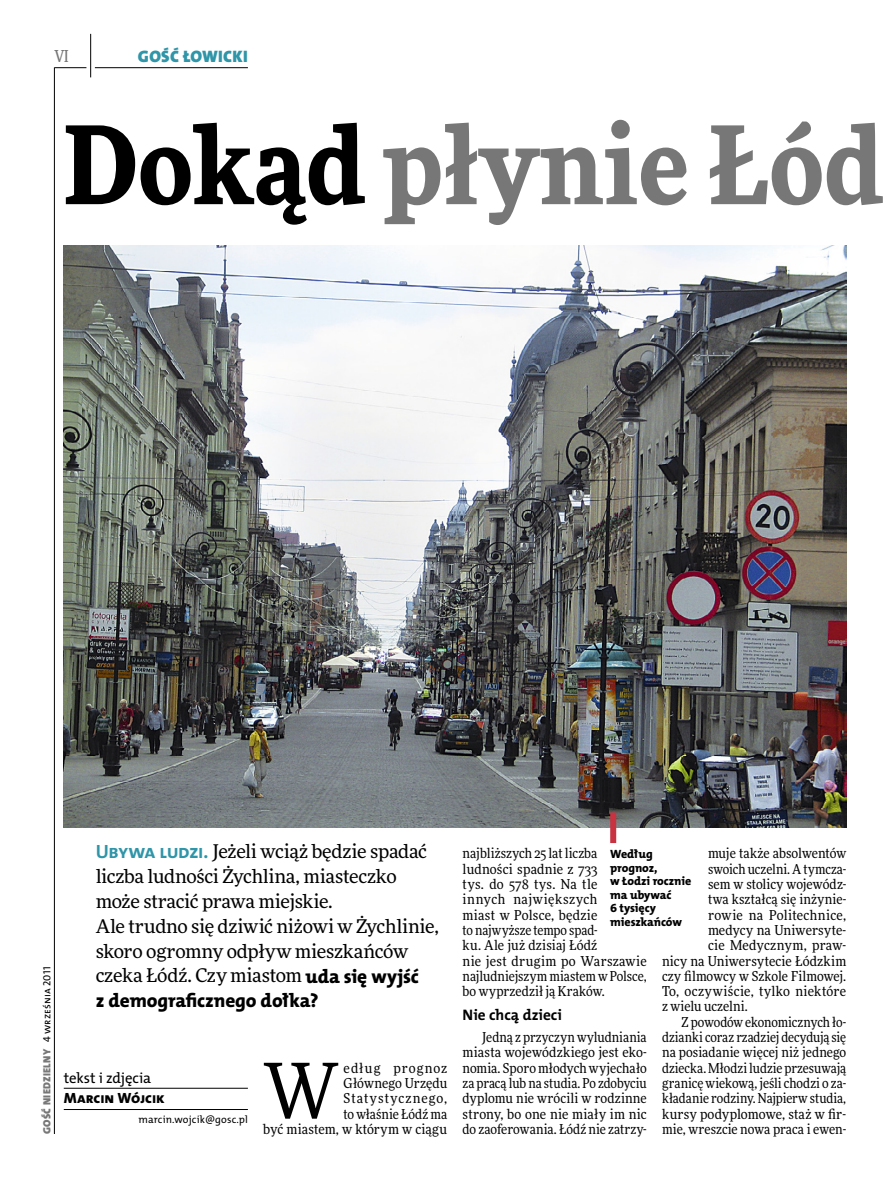
<style>
.page{position:relative;width:893px;height:1191px;background:#fff}
.page>*{position:absolute;margin:0;border:0;box-sizing:border-box;transform-origin:0 0}
.t1{font:900 108px "Freeday Narrow";letter-spacing:.005em;color:#777778}
.t2{font:76.95px "Freeday Narrow News";color:#000}
.t3{font:19.35px "The Mix HP8 Ex Bld";letter-spacing:-.005em;color:#000}
.t4{font:18.9px/24.9px "Freeday News";letter-spacing:-.015em;color:#000}
.t5{font:16.65px "The Mix HP9 Blk";letter-spacing:.02em;color:#2f95a8}
.t6{font:500 16.5px "Freeday Narrow";color:#777778;scale:.9 1}
.t7{font:15.3px "The Mix HP7 Bld";color:#000}
.t8{font:14.85px "The Mix HP5 Plain";letter-spacing:-.015em;color:#000}
.t9{font:14.85px "The Mix HP8 Ex Bld";color:#000}
.t10{font:13.65px/15.3px "Freeday Narrow News";letter-spacing:.005em;color:#000;text-align:right}
.t11{font:13.65px "Freeday Narrow News";letter-spacing:.025em;color:#000}
.t12{font:12px/13.5px "The Mix HP8 Ex Bld";letter-spacing:-.005em;color:#000}
.t13{font:10.5px "The Mix HP9 Blk";letter-spacing:.025em;color:#777778}
.t14{font:10.5px "The Mix HP5 Plain";letter-spacing:.005em;color:#000}
.s1{color:#000}
.s2{font-family:"The Mix HP5 Plain";color:#000}
.s3{font-family:"The Mix HP7 Bld";font-size:19.35px;color:#2f95a8}
.s4{font-family:"The Mix HP8 Ex Bld";font-size:19.35px}
</style>
<div class="page">
<hr style="left:54px;top:67px;width:1px;height:1067px;background:#000">
<hr style="left:90px;top:34px;width:1px;height:43px;background:#000">
<hr style="left:54px;top:67px;width:32px;height:1px;background:#000">
<hr style="left:95px;top:67px;width:153px;height:1px;background:#000">
<img style="left:64px;top:246px;width:782px;height:581px">
<hr style="left:64px;top:1088px;width:184px;height:1px;background:#000">
<hr style="left:64px;top:1109px;width:184px;height:1px;background:#000">
<div style="left:610px;top:812px;width:6px;height:31px;background:#c93241"></div>
<p class="t6" style="left:54px;top:46px;width:17px">VI</p>
<p class="t5" style="left:138px;top:46px;width:111px">GOŚĆ ŁOWICKI</p>
<h1 class="t1" style="left:64px;top:95px;width:820px"><span class="s1">Dokąd</span> płynie Łód</h1>
<p class="t13" style="left:40px;top:1134px;width:169px;rotate:-90deg">GOŚĆ NIEDZIELNY <span class="s2">4 września 2011</span></p>
<h3 class="t4" style="left:96px;top:838px;width:345px"><span class="s3">Ubywa ludzi.</span> Jeżeli wciąż będzie spadać liczba ludności Żychlina, miasteczko może stracić prawa miejskie.<br>Ale trudno się dziwić niżowi w Żychlinie, skoro ogromny odpływ mieszkańców czeka Łódź. Czy miastom <span class="s4">uda się wyjść</span></h3>
<h3 class="t3" style="left:96px;top:988px;width:224px">z demograficznego dołka?</h3>
<p class="t8" style="left:64px;top:1068px;width:89px">tekst i zdjęcia</p>
<p class="t9" style="left:64px;top:1088px;width:103px">Marcin Wójcik</p>
<p class="t14" style="left:139px;top:1112px;width:111px">marcin.wojcik@gosc.pl</p>
<p class="t10" style="left:263px;top:1060px;width:186px">edług prognoz<br>Głównego Urzędu<br>Statystycznego,<br>to właśnie Łódź ma<br>być miastem, w którym w ciągu</p>
<h2 class="t2" style="left:263px;top:1044px;width:77px">W</h2>
<p class="t10" style="left:463px;top:845px;width:186px;text-align:left">najbliższych 25 lat liczba ludności spadnie z 733<br>tys. do 578 tys. Na tle<br>innych największych<br>miast w Polsce, będzie<br>to najwyższe tempo spad-<br>ku. Ale już dzisiaj Łódź<br>nie jest drugim po Warszawie najludniejszym miastem w Polsce, bo wyprzedził ją Kraków.</p>
<p class="t7" style="left:463px;top:1005px;width:101px">Nie chcą dzieci</p>
<p class="t10" style="left:463px;top:1029px;width:186px;text-align:justify;text-indent:20px">Jedną z przyczyn wyludniania miasta wojewódzkiego jest eko&shy;nomia. Sporo młodych wyjechało za pracą lub na studia. Po zdobyciu dyplomu nie wrócili w rodzinne strony, bo one nie miały im nic do zaoferowania. Łódź nie zatrzy-</p>
<p class="t10" style="left:708px;top:845px;width:140px">muje także absolwentów</p>
<p class="t10" style="left:708px;top:861px;width:140px">swoich uczelni. A tymcza-</p>
<p class="t10" style="left:708px;top:876px;width:140px">sem w stolicy wojewódz-</p>
<p class="t10" style="left:708px;top:891px;width:140px">twa kształcą się inżynie-</p>
<p class="t11" style="left:708px;top:906px;width:140px">rowie na Politechnice,</p>
<p class="t10" style="left:708px;top:922px;width:140px">medycy na Uniwersyte-</p>
<p class="t10" style="left:708px;top:937px;width:140px">cie Medycznym, praw-</p>
<p class="t10" style="left:662px;top:953px;width:186px">nicy na Uniwersytecie Łódzkim</p>
<p class="t10" style="left:662px;top:968px;width:186px">czy filmowcy w Szkole Filmowej.</p>
<p class="t10" style="left:662px;top:983px;width:186px">To, oczywiście, tylko niektóre</p>
<p class="t10" style="left:662px;top:998px;width:87px">z wielu uczelni.</p>
<p class="t10" style="left:682px;top:1014px;width:166px">Z powodów ekonomicznych ło-</p>
<p class="t10" style="left:662px;top:1029px;width:186px">dzianki coraz rzadziej decydują się</p>
<p class="t10" style="left:662px;top:1044px;width:186px">na posiadanie więcej niż jednego</p>
<p class="t10" style="left:662px;top:1060px;width:186px">dziecka. Młodzi ludzie przesuwają</p>
<p class="t10" style="left:662px;top:1075px;width:186px">granicę wiekową, jeśli chodzi o za-</p>
<p class="t10" style="left:662px;top:1090px;width:186px">kładanie rodziny. Najpierw studia,</p>
<p class="t10" style="left:662px;top:1106px;width:186px">kursy podyplomowe, staż w fir-</p>
<p class="t10" style="left:662px;top:1121px;width:186px">mie, wreszcie nowa praca i ewen-</p>
<p class="t12" style="left:610px;top:847px;width:83px">Według prognoz,<br>w Łodzi rocznie ma ubywać<br>6 tysięcy mieszkańców</p>
</div>
